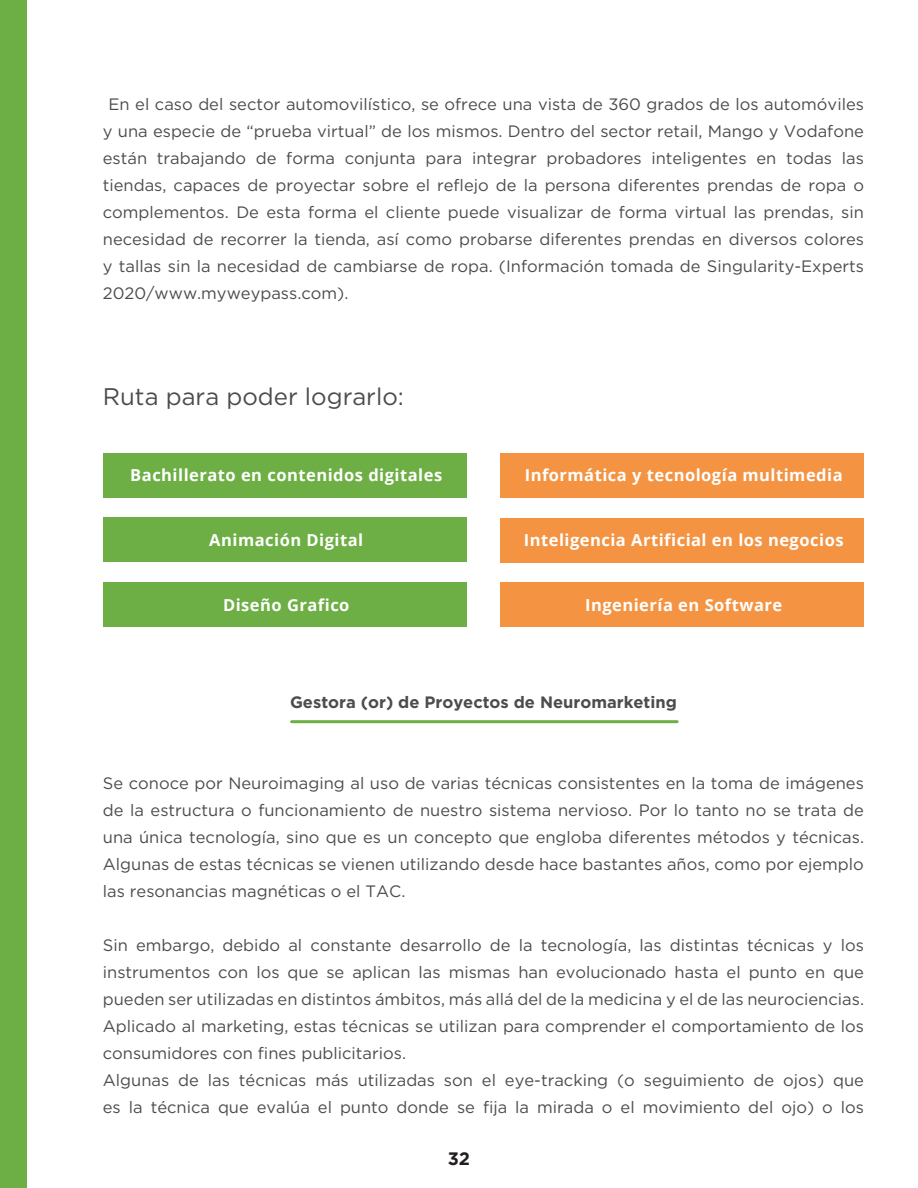
<style>
.page{position:relative;width:918px;height:1188px;background:#fff}
.page>*{position:absolute;margin:0;border:0;box-sizing:border-box;transform-origin:0 0}
.t1{font:24px "Gotham";color:#4b4c4d}
.t2{font:700 18px "Gotham";color:#231f20}
.t3{font:16.5px/27px "Gotham";color:#4b4c4d;text-align:justify}
.t4{font:700 16.5px "Open Sans";letter-spacing:.03em;color:#fff}
.t5{font:700 16.5px "Gotham";color:#4b4c4d}
</style>
<div class="page">
<div style="left:103px;top:453px;width:364px;height:45px;background:#6eaf45"></div>
<div style="left:103px;top:518px;width:364px;height:44px;background:#6eaf45"></div>
<div style="left:103px;top:582px;width:364px;height:45px;background:#6eaf45"></div>
<div style="left:500px;top:454px;width:364px;height:44px;background:#f49443"></div>
<div style="left:500px;top:518px;width:364px;height:45px;background:#f49443"></div>
<div style="left:500px;top:583px;width:364px;height:44px;background:#f49443"></div>
<hr style="left:292px;top:720px;width:385px;height:3px;background:#6eaf45">
<div style="left:0;top:0;width:27px;height:1188px;background:#6eaf45"></div>
<p class="t3" style="left:103px;top:91px;width:763px;text-indent:6px">En el caso del sector automovilístico, se ofrece una vista de 360 grados de los automóviles y una especie de “prueba virtual” de los mismos. Dentro del sector retail, Mango y Vodafone están trabajando de forma conjunta para integrar probadores inteligentes en todas las tiendas, capaces de proyectar sobre el reflejo de la persona diferentes prendas de ropa o complementos. De esta forma el cliente puede visualizar de forma virtual las prendas, sin necesidad de recorrer la tienda, así como probarse diferentes prendas en diversos colores y tallas sin la necesidad de cambiarse de ropa. (Información tomada de Singularity-Experts 2020/www.myweypass.com).</p>
<p class="t1" style="left:103px;top:381px;width:303px">Ruta para poder lograrlo:</p>
<p class="t4" style="left:130px;top:463px;width:313px">Bachillerato en contenidos digitales</p>
<p class="t4" style="left:525px;top:464px;width:319px">Informática y tecnología multimedia</p>
<p class="t4" style="left:209px;top:528px;width:155px">Animación Digital</p>
<p class="t4" style="left:524px;top:528px;width:321px">Inteligencia Artificial en los negocios</p>
<p class="t4" style="left:223px;top:593px;width:128px">Diseño Grafico</p>
<p class="t4" style="left:585px;top:593px;width:199px">Ingeniería en Software</p>
<p class="t5" style="left:290px;top:691px;width:388px">Gestora (or) de Proyectos de Neuromarketing</p>
<p class="t3" style="left:103px;top:769px;width:763px">Se conoce por Neuroimaging al uso de varias técnicas consistentes en la toma de imágenes de la estructura o funcionamiento de nuestro sistema nervioso. Por lo tanto no se trata de una única tecnología, sino que es un concepto que engloba diferentes métodos y técnicas.<br>Algunas de estas técnicas se vienen utilizando desde hace bastantes años, como por ejemplo las resonancias magnéticas o el TAC.</p>
<p class="t3" style="left:103px;top:931px;width:763px">Sin embargo, debido al constante desarrollo de la tecnología, las distintas técnicas y los instrumentos con los que se aplican las mismas han evolucionado hasta el punto en que pueden ser utilizadas en distintos ámbitos, más allá del de la medicina y el de las neurociencias.<br>Aplicado al marketing, estas técnicas se utilizan para comprender el comportamiento de los consumidores con fines publicitarios.</p>
<p class="t3" style="left:103px;top:1066px;width:763px">Algunas de las técnicas más utilizadas son el eye-tracking (o seguimiento de ojos) que es la técnica que evalúa el punto donde se fija la mirada o el movimiento del ojo) o los</p>
<p class="t2" style="left:448px;top:1146px;width:24px">32</p>
</div>
